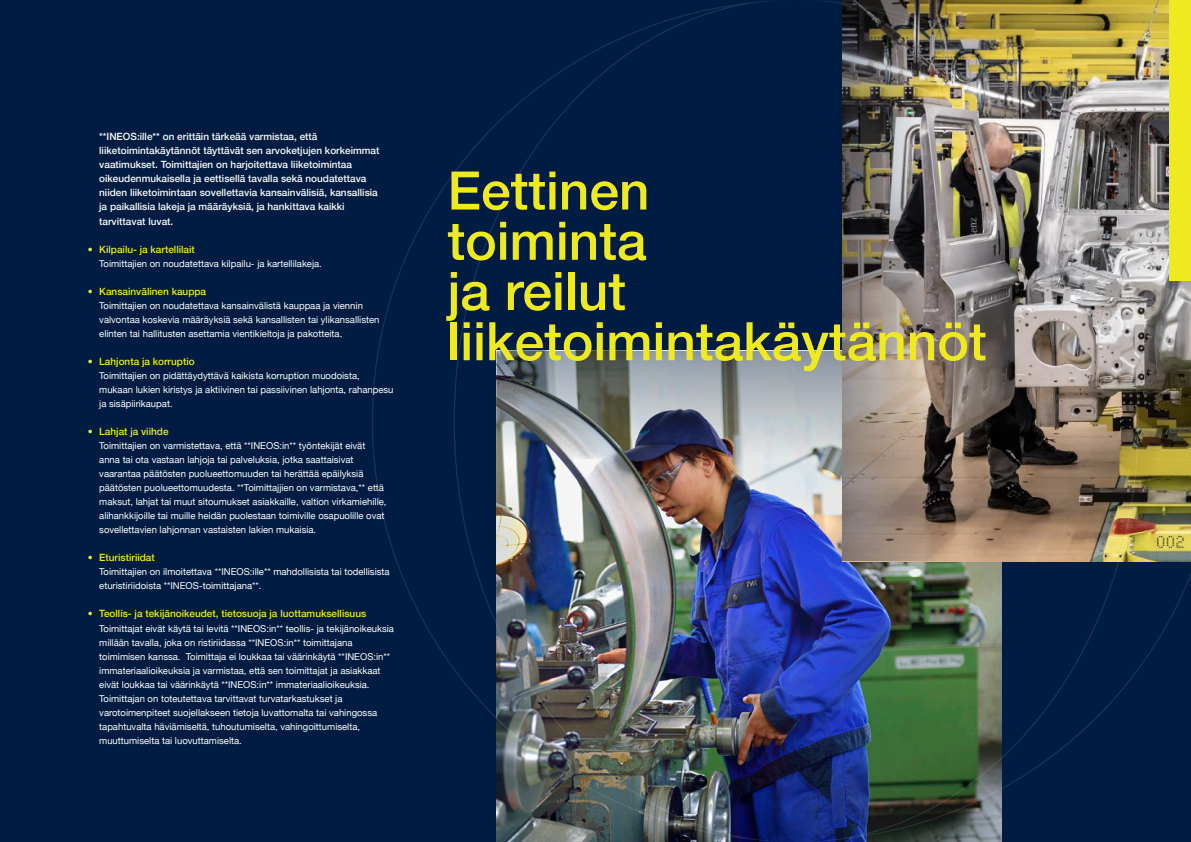
<style>
.page{position:relative;width:1191px;height:842px;background:#001c42}
.page>*{position:absolute;margin:0;border:0;box-sizing:border-box;transform-origin:0 0}
.t1{font:500 53.2px/50.2px "Helvetica Neue";color:#efea20}
.t2{font:500 10px/14px "Helvetica Neue";color:#fbfbfa}
.t3{font:500 10px "Helvetica Neue";color:#efea20}
.t4{font:9.5px/14px "Helvetica Neue";color:#fff}
</style>
<div class="page">
<img style="left:372px;top:1px;width:819px;height:841px">
<div style="left:1170px;top:0;width:21px;height:281px;background:#efea20"></div>
<img style="left:842px;top:0;width:328px;height:561px">
<p class="t2" style="left:99px;top:129px;width:282px">**INEOS:ille** on erittäin tärkeää varmistaa, että liiketoimintakäytännöt täyttävät sen arvoketjujen korkeimmat vaatimukset. Toimittajien on harjoitettava liiketoimintaa oikeudenmukaisella ja eettisellä tavalla sekä noudatettava niiden liiketoimintaan sovellettavia kansainvälisiä, kansallisia ja paikallisia lakeja ja määräyksiä, ja hankittava kaikki tarvittavat luvat.</p>
<p class="t3" style="left:88px;top:241px;width:108px">• Kilpailu- ja kartellilait</p>
<p class="t4" style="left:99px;top:257px;width:224px">Toimittajien on noudatettava kilpailu- ja kartellilakeja.</p>
<p class="t3" style="left:88px;top:283px;width:120px">• Kansainvälinen kauppa</p>
<p class="t4" style="left:99px;top:299px;width:282px">Toimittajien on noudatettava kansainvälistä kauppaa ja viennin valvontaa koskevia määräyksiä sekä kansallisten tai ylikansallisten elinten tai hallitusten asettamia vientikieltoja ja pakotteita.</p>
<p class="t3" style="left:88px;top:353px;width:108px">• Lahjonta ja korruptio</p>
<p class="t4" style="left:99px;top:369px;width:296px">Toimittajien on pidättäydyttävä kaikista korruption muodoista, mukaan lukien kiristys ja aktiivinen tai passiivinen lahjonta, rahanpesu ja sisäpiirikaupat.</p>
<p class="t3" style="left:88px;top:423px;width:82px">• Lahjat ja viihde</p>
<p class="t4" style="left:99px;top:439px;width:289px">Toimittajien on varmistettava, että **INEOS:in** työntekijät eivät anna tai ota vastaan lahjoja tai palveluksia, jotka saattaisivat vaarantaa päätösten puolueettomuuden tai herättää epäilyksiä päätösten puolueettomuudesta. **Toimittajjien on varmistava,** että maksut, lahjat tai muut sitoumukset asiakkaille, valtion virkamiehille, alihankkijoille tai muille heidän puolestaan toimiville osapuolille ovat sovellettavien lahjonnan vastaisten lakien mukaisia.</p>
<p class="t3" style="left:88px;top:550px;width:68px">• Eturistiriidat</p>
<p class="t4" style="left:99px;top:565px;width:292px">Toimittajien on ilmoitettava **INEOS:ille** mahdollisista tai todellisista eturistiriidoista **INEOS-toimittajana**.</p>
<p class="t3" style="left:88px;top:606px;width:280px">• Teollis- ja tekijänoikeudet, tietosuoja ja luottamuksellisuus</p>
<p class="t4" style="left:99px;top:622px;width:296px">Toimittajat eivät käytä tai levitä **INEOS:in** teollis- ja tekijänoikeuksia millään tavalla, joka on ristiriidassa **INEOS:in** toimittajana toimimisen kanssa. Toimittaja ei loukkaa tai väärinkäytä **INEOS:in** immateriaalioikeuksia ja varmistaa, että sen toimittajat ja asiakkaat eivät loukkaa tai väärinkäytä **INEOS:in** immateriaalioikeuksia.<br>Toimittajan on toteutettava tarvittavat turvatarkastukset ja varotoimenpiteet suojellakseen tietoja luvattomalta tai vahingossa tapahtuvalta häviämiseltä, tuhoutumiselta, vahingoittumiselta, muuttumiselta tai luovuttamiselta.</p>
<h1 class="t1" style="left:447px;top:161px;width:540px">Eettinen<br>toiminta<br>ja reilut liiketoimintakäytännöt</h1>
</div>
